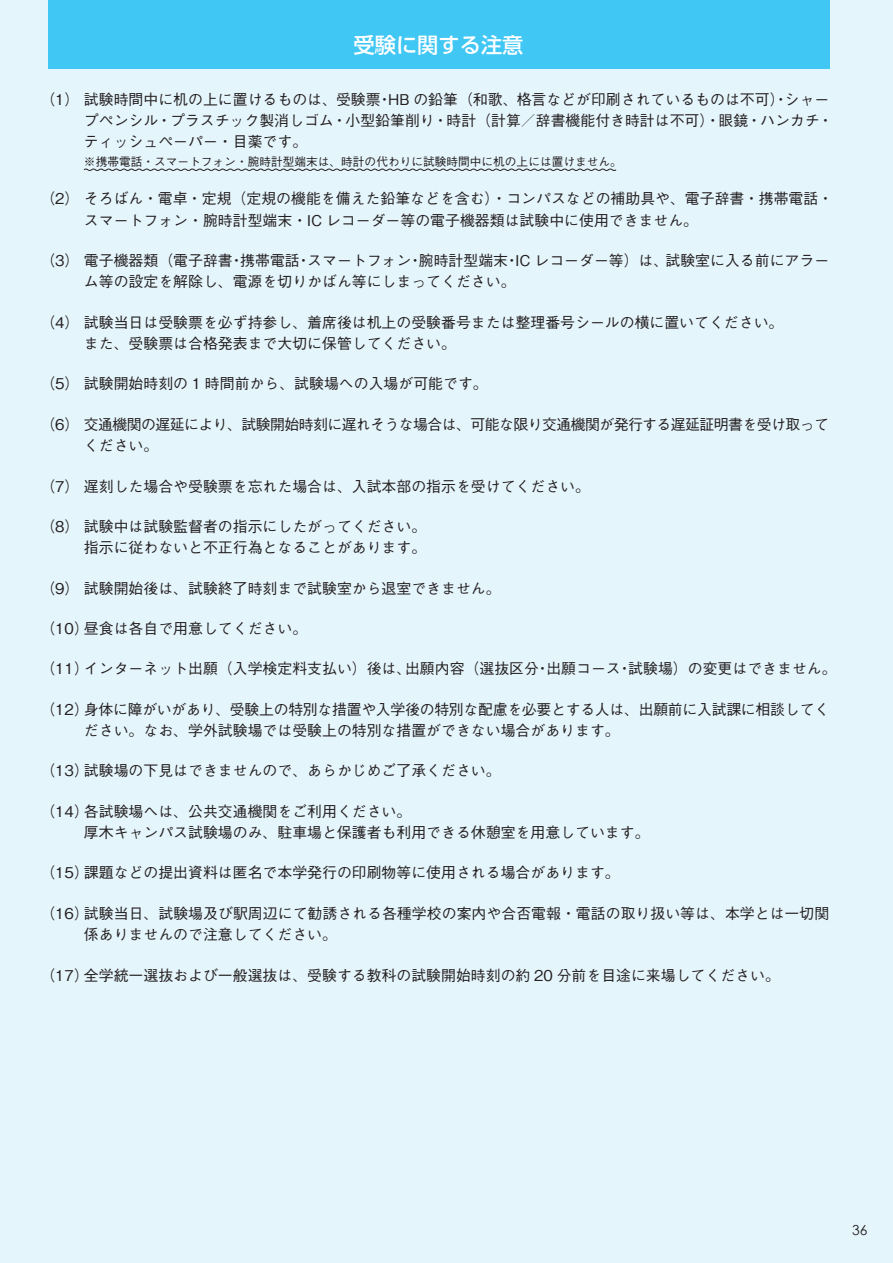
<style>
.page{position:relative;width:893px;height:1263px;background:#e5f5fc}
.page>*{position:absolute;margin:0;border:0;box-sizing:border-box;transform-origin:0 0}
.t1{font:500 21.3px "UD Shin Go Pro";color:#fff}
.t2{font:500 14.85px/21.3px "Gothic BBB Pro";color:#231f20}
.t3{font:500 14.85px/21.3px "Gothic BBB Pro";letter-spacing:-.02em;color:#231f20}
.t4{font:500 14.85px/21.3px "Gothic BBB Pro";letter-spacing:-.04em;color:#231f20}
.t5{font:13.8px "Century Gothic";color:#231f20}
.t6{font:500 11.7px "Gothic BBB Pro";color:#231f20}
</style>
<div class="page">
<svg style="left:83px;top:168px;width:534px;height:3px"></svg>
<div style="left:48px;top:0;width:781px;height:68px;background:#40c7f4"></div>
<h1 class="t1" style="left:353px;top:27px;width:172px">受験に関する注意</h1>
<p class="t2" style="left:84px;top:86px;width:750px;text-indent:-44px">（1）試験時間中に机の上に置けるものは、受験票・HB の鉛筆（和歌、格言などが印刷されているものは不可）・シャープペンシル・プラスチック製消しゴム・小型鉛筆削り・時計（計算／辞書機能付き時計は不可）・眼鏡・ハンカチ・ティッシュペーパー・目薬です。</p>
<p class="t6" style="left:84px;top:152px;width:539px">※携帯電話・スマートフォン・腕時計型端末は、時計の代わりに試験時間中に机の上には置けません。</p>
<p class="t2" style="left:84px;top:186px;width:750px;text-indent:-44px">（2）そろばん・電卓・定規（定規の機能を備えた鉛筆などを含む）・コンパスなどの補助具や、電子辞書・携帯電話・スマートフォン・腕時計型端末・IC レコーダー等の電子機器類は試験中に使用できません。</p>
<p class="t2" style="left:84px;top:248px;width:747px;text-indent:-44px">（3）電子機器類（電子辞書・携帯電話・スマートフォン・腕時計型端末・IC レコーダー等）は、試験室に入る前にアラーム等の設定を解除し、電源を切りかばん等にしまってください。</p>
<p class="t2" style="left:84px;top:310px;width:701px;text-indent:-44px">（4）試験当日は受験票を必ず持参し、着席後は机上の受験番号または整理番号シールの横に置いてください。また、受験票は合格発表まで大切に保管してください。</p>
<p class="t2" style="left:40px;top:371px;width:449px">（5）試験開始時刻の 1 時間前から、試験場への入場が可能です。</p>
<p class="t4" style="left:84px;top:412px;width:746px;text-indent:-44px">（6）交通機関の遅延により、試験開始時刻に遅れそうな場合は、可能な限り交通機関が発行する遅延証明書を受け取ってください。</p>
<p class="t2" style="left:40px;top:473px;width:551px">（7）遅刻した場合や受験票を忘れた場合は、入試本部の指示を受けてください。</p>
<p class="t2" style="left:40px;top:514px;width:387px;text-align:right">（8）試験中は試験監督者の指示にしたがってください。指示に従わないと不正行為となることがあります。</p>
<p class="t2" style="left:40px;top:575px;width:462px">（9）試験開始後は、試験終了時刻まで試験室から退室できません。</p>
<p class="t2" style="left:40px;top:616px;width:268px">（10）昼食は各自で用意してください。</p>
<p class="t2" style="left:40px;top:656px;width:798px">（11）インターネット出願（入学検定料支払い）後は、出願内容（選抜区分・出願コース・試験場）の変更はできません。</p>
<p class="t3" style="left:84px;top:697px;width:747px;text-indent:-44px">（12）身体に障がいがあり、受験上の特別な措置や入学後の特別な配慮を必要とする人は、出願前に入試課に相談してください。なお、学外試験場では受験上の特別な措置ができない場合があります。</p>
<p class="t2" style="left:40px;top:758px;width:462px">（13）試験場の下見はできませんので、あらかじめご了承ください。</p>
<p class="t2" style="left:84px;top:799px;width:567px;text-indent:-44px">（14）各試験場へは、公共交通機関をご利用ください。<br>厚木キャンパス試験場のみ、駐車場と保護者も利用できる休憩室を用意しています。</p>
<p class="t2" style="left:40px;top:860px;width:581px">（15）課題などの提出資料は匿名で本学発行の印刷物等に使用される場合があります。</p>
<p class="t2" style="left:84px;top:901px;width:747px;text-indent:-44px">（16）試験当日、試験場及び駅周辺にて勧誘される各種学校の案内や合否電報・電話の取り扱い等は、本学とは一切関係ありませんので注意してください。</p>
<p class="t2" style="left:40px;top:962px;width:741px">（17）全学統一選抜および一般選抜は、受験する教科の試験開始時刻の約 20 分前を目途に来場してください。</p>
<p class="t5" style="left:852px;top:1222px;width:17px">36</p>
</div>
